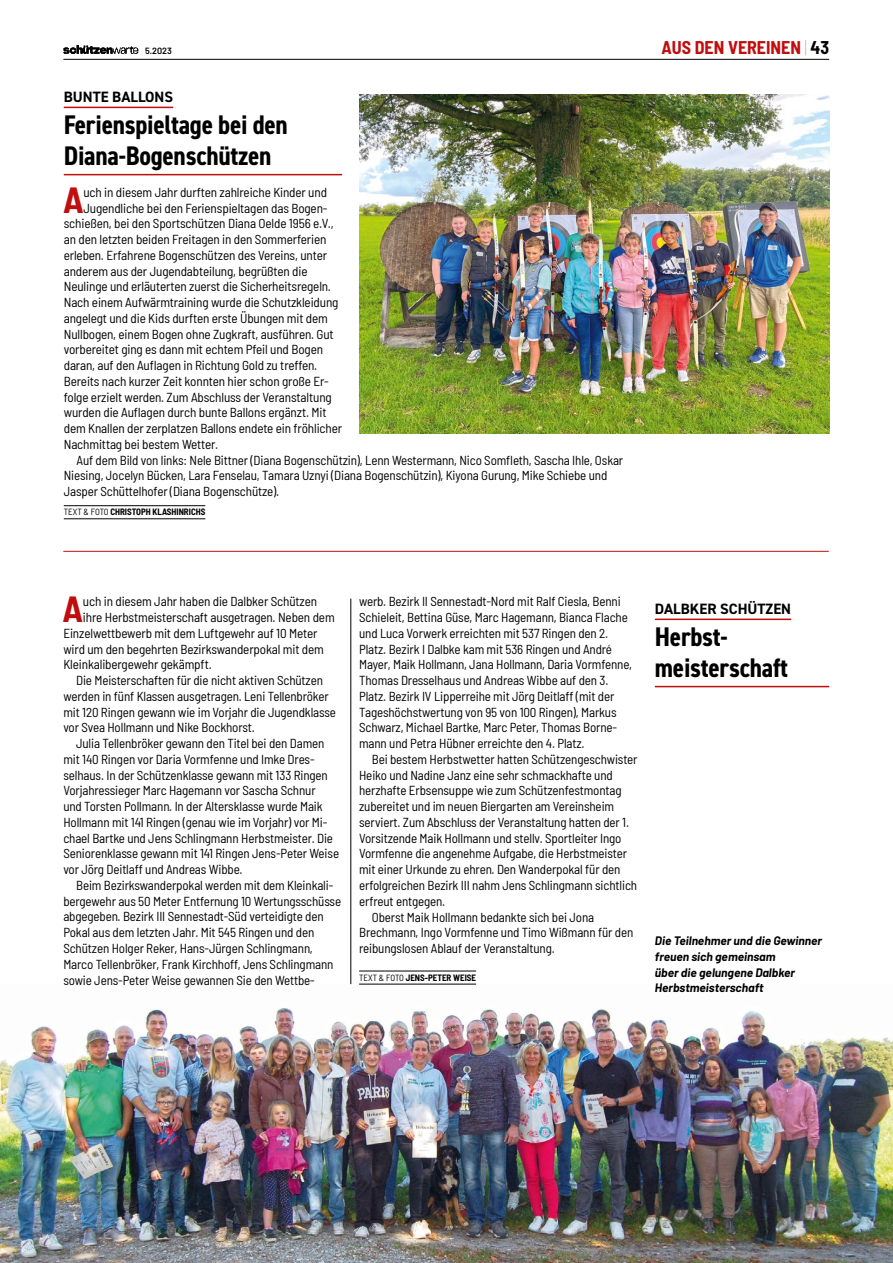
<style>
.page{position:relative;width:893px;height:1263px;background:#fff}
.page>*{position:absolute;margin:0;border:0;box-sizing:border-box;transform-origin:0 0}
.t1{font:700 semi-condensed 35.55px "Barlow";color:#c00d0e}
.t2{font:700 condensed 27px/31.5px "DIN2014";letter-spacing:-.01em;color:#000}
.t3{font:700 semi-condensed 18px "Barlow";color:#c00d0e}
.t4{font:700 15px "DIN2014";color:#000}
.t5{font:semi-condensed 13.05px/15.8px "Barlow";letter-spacing:-.01em;color:#000}
.t6{font:italic 700 12px/15.8px "Barlow";color:#000}
.t7{font:700 semi-condensed 9px "Barlow";color:#000}
.t8{font:600 9px "Barlow";color:#000}
.s1{font-weight:200;color:#aaa}
.s2{color:#000}
.s3{font-weight:400}
</style>
<div class="page">
<hr style="left:63px;top:59px;width:766px;height:1px;background:#000">
<img style="left:63px;top:46px;width:76px;height:8px">
<img style="left:0;top:984px;width:893px;height:279px">
<hr style="left:359px;top:971px;width:117px;height:1px;background:#000">
<hr style="left:359px;top:984px;width:117px;height:1px;background:#000">
<hr style="left:64px;top:107px;width:109px;height:1px;background:#c00d0e">
<hr style="left:64px;top:174px;width:278px;height:1px;background:#c00d0e">
<hr style="left:64px;top:505px;width:141px;height:1px;background:#000">
<hr style="left:64px;top:518px;width:141px;height:1px;background:#000">
<img style="left:359px;top:94px;width:470px;height:339px">
<hr style="left:655px;top:619px;width:136px;height:1px;background:#c00d0e">
<hr style="left:655px;top:686px;width:174px;height:1px;background:#c00d0e">
<hr style="left:63px;top:551px;width:766px;height:1px;background:#c00d0e">
<hr style="left:350px;top:599px;width:1px;height:385px;background:#000">
<p class="t8" style="left:145px;top:44px;width:28px">5.2023</p>
<h3 class="t3" style="left:662px;top:34px;width:169px">AUS DEN VEREINEN <span class="s1">|</span> <span class="s2">43</span></h3>
<p class="t4" style="left:64px;top:87px;width:111px">BUNTE BALLONS</p>
<h2 class="t2" style="left:64px;top:108px;width:226px">Ferienspieltage bei den<br>Diana-Bogenschützen</h2>
<h1 class="t1" style="left:63px;top:174px;width:22px">A</h1>
<p class="t5" style="left:83px;top:183px;width:245px">uch in diesem Jahr durften zahlreiche Kinder und</p>
<p class="t5" style="left:83px;top:199px;width:246px">Jugendliche bei den Ferienspieltagen das Bogen-</p>
<p class="t5" style="left:64px;top:215px;width:271px">schießen, bei den Sportschützen Diana Oelde 1956 e.V.,</p>
<p class="t5" style="left:64px;top:231px;width:264px">an den letzten beiden Freitagen in den Sommerferien</p>
<p class="t5" style="left:64px;top:246px;width:265px">erleben. Erfahrene Bogenschützen des Vereins, unter</p>
<p class="t5" style="left:64px;top:262px;width:245px">anderem aus der Jugendabteilung, begrüßten die</p>
<p class="t5" style="left:64px;top:278px;width:269px">Neulinge und erläuterten zuerst die Sicherheitsregeln.</p>
<p class="t5" style="left:64px;top:294px;width:276px">Nach einem Aufwärmtraining wurde die Schutzkleidung</p>
<p class="t5" style="left:64px;top:309px;width:266px">angelegt und die Kids durften erste Übungen mit dem</p>
<p class="t5" style="left:64px;top:325px;width:271px">Nullbogen, einem Bogen ohne Zugkraft, ausführen. Gut</p>
<p class="t5" style="left:64px;top:341px;width:261px">vorbereitet ging es dann mit echtem Pfeil und Bogen</p>
<p class="t5" style="left:64px;top:357px;width:255px">daran, auf den Auflagen in Richtung Gold zu treffen.</p>
<p class="t5" style="left:64px;top:372px;width:267px">Bereits nach kurzer Zeit konnten hier schon große Er-</p>
<p class="t5" style="left:64px;top:388px;width:269px">folge erzielt werden. Zum Abschluss der Veranstaltung</p>
<p class="t5" style="left:64px;top:404px;width:264px">wurden die Auflagen durch bunte Ballons ergänzt. Mit</p>
<p class="t5" style="left:64px;top:420px;width:280px">dem Knallen der zerplatzen Ballons endete ein fröhlicher</p>
<p class="t5" style="left:64px;top:435px;width:156px">Nachmittag bei bestem Wetter.</p>
<p class="t5" style="left:77px;top:451px;width:548px">Auf dem Bild von links: Nele Bittner (Diana Bogenschützin), Lenn Westermann, Nico Somfleth, Sascha Ihle, Oskar</p>
<p class="t5" style="left:64px;top:467px;width:545px">Niesing, Jocelyn Bücken, Lara Fenselau, Tamara Uznyi (Diana Bogenschützin), Kiyona Gurung, Mike Schiebe und</p>
<p class="t5" style="left:64px;top:483px;width:217px">Jasper Schüttelhofer (Diana Bogenschütze).</p>
<p class="t7" style="left:64px;top:506px;width:143px"><span class="s3">TEXT &amp; FOTO</span> CHRISTOPH KLASHINRICHS</p>
<h1 class="t1" style="left:63px;top:584px;width:22px">A</h1>
<p class="t5" style="left:83px;top:593px;width:236px">uch in diesem Jahr haben die Dalbker Schützen</p>
<p class="t5" style="left:83px;top:609px;width:253px">ihre Herbstmeisterschaft ausgetragen. Neben dem</p>
<p class="t5" style="left:63px;top:624px;width:256px">Einzelwettbewerb mit dem Luftgewehr auf 10 Meter</p>
<p class="t5" style="left:63px;top:640px;width:262px">wird um den begehrten Bezirkswanderpokal mit dem</p>
<p class="t5" style="left:63px;top:656px;width:150px">Kleinkalibergewehr gekämpft.</p>
<p class="t5" style="left:76px;top:672px;width:248px">Die Meisterschaften für die nicht aktiven Schützen</p>
<p class="t5" style="left:63px;top:687px;width:267px">werden in fünf Klassen ausgetragen. Leni Tellenbröker</p>
<p class="t5" style="left:63px;top:703px;width:274px">mit 120 Ringen gewann wie im Vorjahr die Jugendklasse</p>
<p class="t5" style="left:63px;top:719px;width:193px">vor Svea Hollmann und Nike Bockhorst.</p>
<p class="t5" style="left:76px;top:735px;width:250px">Julia Tellenbröker gewann den Titel bei den Damen</p>
<p class="t5" style="left:63px;top:750px;width:253px">mit 140 Ringen vor Daria Vormfenne und Imke Dres-</p>
<p class="t5" style="left:63px;top:766px;width:266px">selhaus. In der Schützenklasse gewann mit 133 Ringen</p>
<p class="t5" style="left:63px;top:782px;width:254px">Vorjahressieger Marc Hagemann vor Sascha Schnur</p>
<p class="t5" style="left:63px;top:798px;width:261px">und Torsten Pollmann. In der Altersklasse wurde Maik</p>
<p class="t5" style="left:63px;top:813px;width:265px">Hollmann mit 141 Ringen (genau wie im Vorjahr) vor Mi-</p>
<p class="t5" style="left:63px;top:829px;width:271px">chael Bartke und Jens Schlingmann Herbstmeister. Die</p>
<p class="t5" style="left:63px;top:845px;width:277px">Seniorenklasse gewann mit 141 Ringen Jens-Peter Weise</p>
<p class="t5" style="left:63px;top:861px;width:181px">vor Jörg Deitlaff und Andreas Wibbe.</p>
<p class="t5" style="left:76px;top:876px;width:259px">Beim Bezirkswanderpokal werden mit dem Kleinkali-</p>
<p class="t5" style="left:63px;top:892px;width:279px">bergewehr aus 50 Meter Entfernung 10 Wertungsschüsse</p>
<p class="t5" style="left:63px;top:908px;width:262px">abgegeben. Bezirk III Sennestadt-Süd verteidigte den</p>
<p class="t5" style="left:63px;top:924px;width:252px">Pokal aus dem letzten Jahr. Mit 545 Ringen und den</p>
<p class="t5" style="left:63px;top:939px;width:251px">Schützen Holger Reker, Hans-Jürgen Schlingmann,</p>
<p class="t5" style="left:63px;top:955px;width:272px">Marco Tellenbröker, Frank Kirchhoff, Jens Schlingmann</p>
<p class="t5" style="left:63px;top:971px;width:253px">sowie Jens-Peter Weise gewannen Sie den Wettbe-</p>
<p class="t5" style="left:359px;top:593px;width:274px">werb. Bezirk II Sennestadt-Nord mit Ralf Ciesla, Benni Schieleit, Bettina Güse, Marc Hagemann, Bianca Flache und Luca Vorwerk erreichten mit 537 Ringen den 2.<br>Platz. Bezirk I Dalbke kam mit 536 Ringen und André Mayer, Maik Hollmann, Jana Hollmann, Daria Vormfenne, Thomas Dresselhaus und Andreas Wibbe auf den 3.<br>Platz. Bezirk IV Lipperreihe mit Jörg Deitlaff (mit der Tageshöchstwertung von 95 von 100 Ringen), Markus Schwarz, Michael Bartke, Marc Peter, Thomas Borne&shy;mann und Petra Hübner erreichte den 4. Platz.</p>
<p class="t5" style="left:372px;top:750px;width:267px">Bei bestem Herbstwetter hatten Schützengeschwister</p>
<p class="t5" style="left:359px;top:766px;width:255px">Heiko und Nadine Janz eine sehr schmackhafte und</p>
<p class="t5" style="left:359px;top:782px;width:264px">herzhafte Erbsensuppe wie zum Schützenfestmontag</p>
<p class="t5" style="left:359px;top:798px;width:257px">zubereitet und im neuen Biergarten am Vereinsheim</p>
<p class="t5" style="left:359px;top:813px;width:272px">serviert. Zum Abschluss der Veranstaltung hatten der 1.</p>
<p class="t5" style="left:359px;top:829px;width:264px">Vorsitzende Maik Hollmann und stellv. Sportleiter Ingo</p>
<p class="t5" style="left:359px;top:845px;width:270px">Vormfenne die angenehme Aufgabe, die Herbstmeister</p>
<p class="t5" style="left:359px;top:861px;width:263px">mit einer Urkunde zu ehren. Den Wanderpokal für den</p>
<p class="t5" style="left:359px;top:876px;width:280px">erfolgreichen Bezirk III nahm Jens Schlingmann sichtlich</p>
<p class="t5" style="left:359px;top:892px;width:88px">erfreut entgegen.</p>
<p class="t5" style="left:372px;top:908px;width:224px">Oberst Maik Hollmann bedankte sich bei Jona</p>
<p class="t5" style="left:359px;top:924px;width:276px">Brechmann, Ingo Vormfenne und Timo Wißmann für den</p>
<p class="t5" style="left:359px;top:939px;width:197px">reibungslosen Ablauf der Veranstaltung.</p>
<p class="t7" style="left:359px;top:971px;width:118px"><span class="s3">TEXT &amp; FOTO</span> JENS-PETER WEISE</p>
<p class="t4" style="left:655px;top:599px;width:138px">DALBKER SCHÜTZEN</p>
<h2 class="t2" style="left:655px;top:620px;width:135px">Herbst&shy;meisterschaft</h2>
<p class="t6" style="left:655px;top:932px;width:169px">Die Teilnehmer und die Gewinner freuen sich gemeinsam<br>über die gelungene Dalbker<br>Herbstmeisterschaft</p>
</div>
